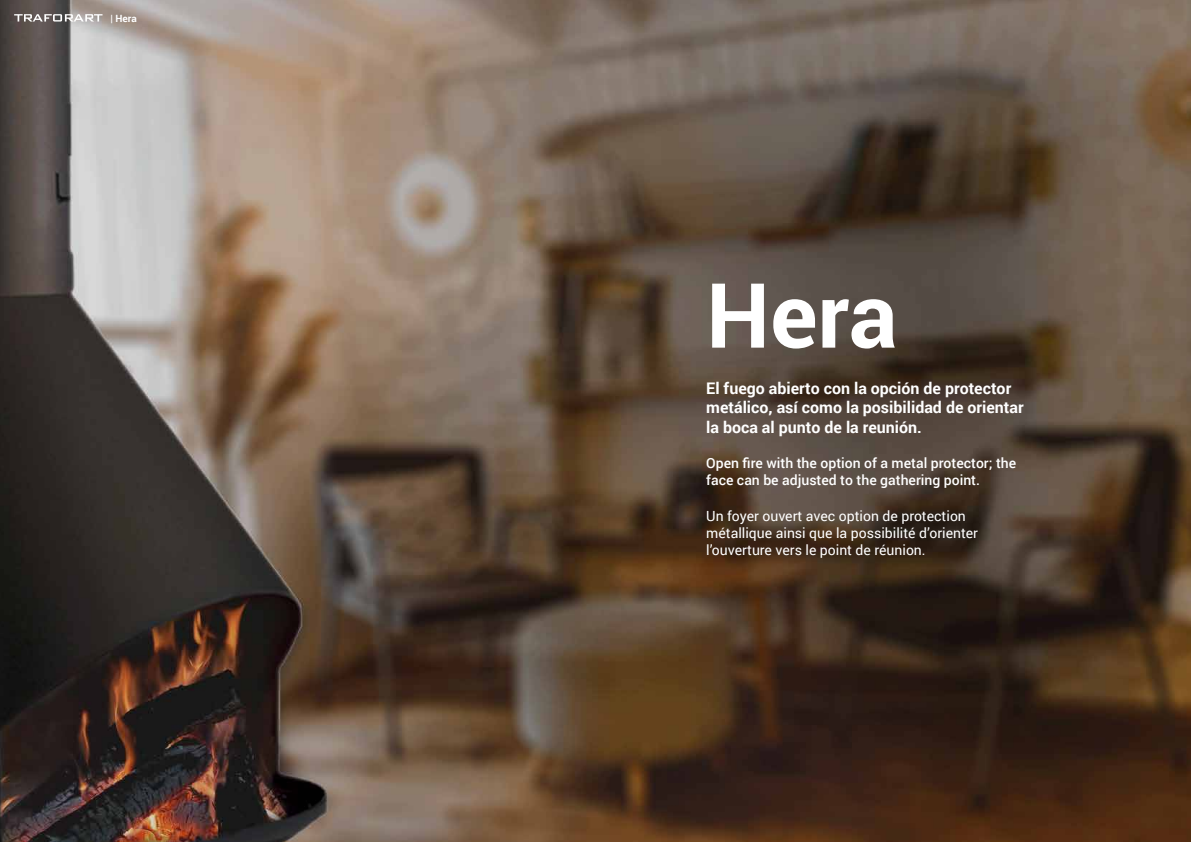
<style>
.page{position:relative;width:1191px;height:842px;background:#fff}
.page>*{position:absolute;margin:0;border:0;box-sizing:border-box;transform-origin:0 0}
.t1{font:700 90px "Roboto";color:#fff}
.t2{font:700 16px/19.2px "Roboto";color:#fff}
.t3{font:14px/16.8px "Roboto";color:#fff}
.t4{font:500 14px/16.8px "Roboto";color:#fff}
.t5{font:700 10px "Roboto";color:#fff}
</style>
<div class="page">
<img style="left:0;top:0;width:1191px;height:842px">
<svg style="left:14px;top:14px;width:88px;height:8px"></svg>
<p class="t5" style="left:110px;top:11px;width:28px">| Hera</p>
<h1 class="t1" style="left:706px;top:252px;width:193px">Hera</h1>
<p class="t2" style="left:706px;top:378px;width:319px">El fuego abierto con la opción de protector metálico, así como la posibilidad de orientar la boca al punto de la reunión.</p>
<p class="t4" style="left:706px;top:454px;width:311px">Open fire with the option of a metal protector; the face can be adjusted to the gathering point.</p>
<p class="t3" style="left:706px;top:507px;width:273px">Un foyer ouvert avec option de protection métallique ainsi que la possibilité d’orienter l’ouverture vers le point de réunion.</p>
</div>
